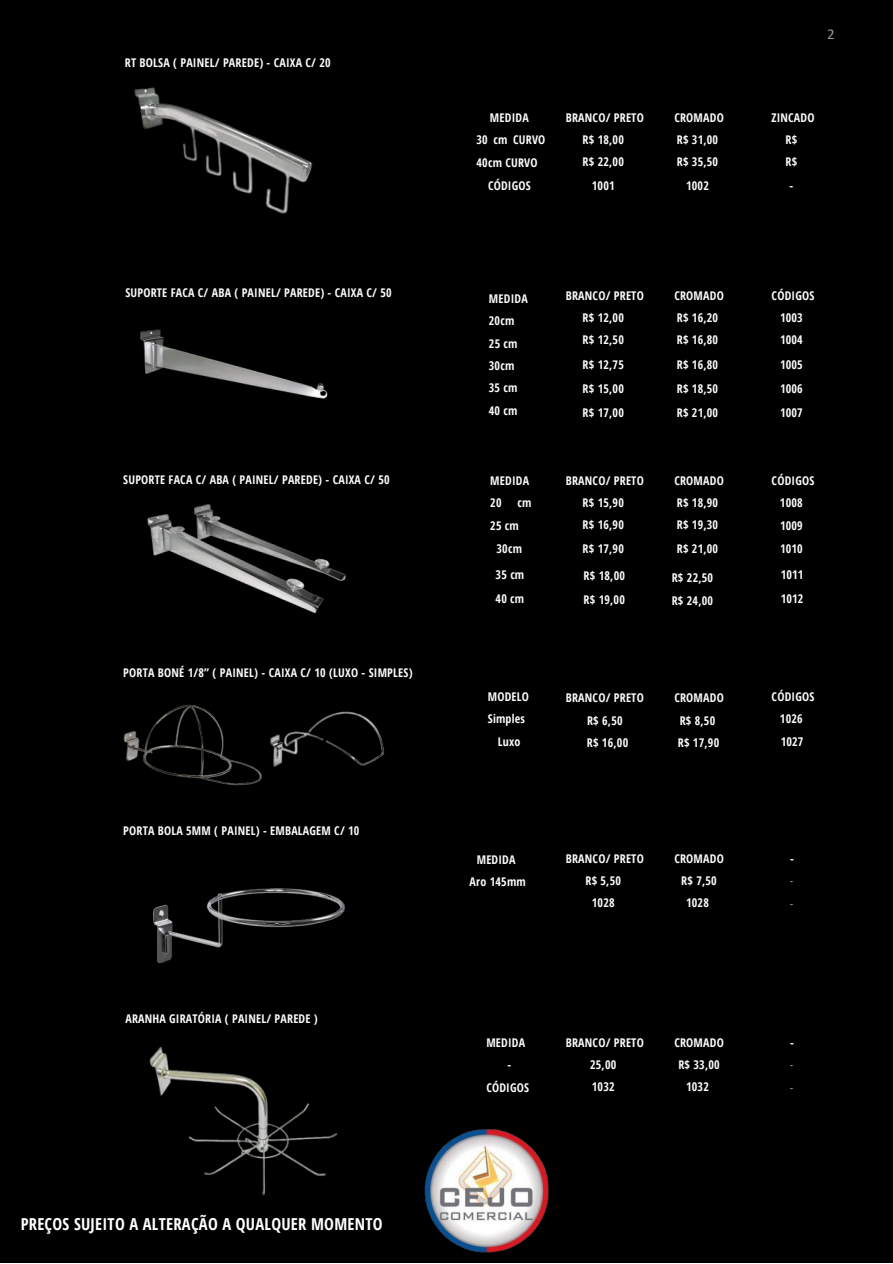
<style>
.page{position:relative;width:893px;height:1264px;background:#fff}
.page>*{position:absolute;margin:0;border:0;box-sizing:border-box;transform-origin:0 0}
.t1{font:700 16.5px "Open Sans Condensed";letter-spacing:.015em;color:#fff}
.t2{font:15px "Calibri";color:#9f9696}
.t3{font:700 12px/22px "Open Sans Condensed";letter-spacing:.015em;color:#fbfafa;text-align:center}
.t4{font:300 12px/22.5px "Open Sans Condensed";color:#fbfafa;text-align:justify}
.s1{font-weight:700}
</style>
<div class="page">
<div style="left:0;top:0;width:892px;height:1262px;background:#000"></div>
<img style="left:134px;top:87px;width:179px;height:127px">
<img style="left:140px;top:329px;width:188px;height:70px">
<img style="left:147px;top:504px;width:199px;height:110px">
<img style="left:153px;top:888px;width:192px;height:75px">
<img style="left:123px;top:704px;width:139px;height:82px">
<img style="left:270px;top:711px;width:114px;height:56px">
<img style="left:149px;top:1046px;width:188px;height:150px">
<img style="left:424px;top:1129px;width:125px;height:124px">
<p class="t3" style="left:125px;top:52px;width:207px">RT BOLSA ( PAINEL/ PAREDE) - CAIXA C/ 20</p>
<p class="t3" style="left:125px;top:282px;width:268px">SUPORTE FACA C/ ABA ( PAINEL/ PAREDE) - CAIXA C/ 50</p>
<p class="t3" style="left:123px;top:468px;width:268px">SUPORTE FACA C/ ABA ( PAINEL/ PAREDE) - CAIXA C/ 50</p>
<p class="t3" style="left:123px;top:661px;width:291px">PORTA BONÉ 1/8” ( PAINEL) - CAIXA C/ 10 (LUXO - SIMPLES)</p>
<p class="t3" style="left:123px;top:819px;width:238px">PORTA BOLA 5MM ( PAINEL) - EMBALAGEM C/ 10</p>
<p class="t3" style="left:125px;top:1007px;width:194px">ARANHA GIRATÓRIA ( PAINEL/ PAREDE )</p>
<p class="t1" style="left:21px;top:1212px;width:363px">PREÇOS SUJEITO A ALTERAÇÃO A QUALQUER MOMENTO</p>
<p class="t2" style="left:827px;top:27px;width:9px">2</p>
<p class="t3" style="left:490px;top:106px;width:40px">MEDIDA</p>
<p class="t3" style="left:476px;top:128px;width:70px;line-height:22.5px;text-align:left">30 cm CURVO<br>40cm CURVO</p>
<p class="t3" style="left:488px;top:174px;width:44px">CÓDIGOS</p>
<p class="t3" style="left:566px;top:106px;width:79px">BRANCO/ PRETO<br>R$ 18,00</p>
<p class="t3" style="left:582px;top:150px;width:43px">R$ 22,00</p>
<p class="t3" style="left:592px;top:174px;width:24px">1001</p>
<p class="t3" style="left:674px;top:106px;width:51px;text-align:left">CROMADO<br>R$ 31,00</p>
<p class="t3" style="left:676px;top:150px;width:43px">R$ 35,50</p>
<p class="t3" style="left:686px;top:174px;width:24px">1002</p>
<p class="t3" style="left:771px;top:106px;width:45px">ZINCADO<br>R$</p>
<p class="t3" style="left:785px;top:150px;width:13px">R$</p>
<p class="t3" style="left:789px;top:174px;width:5px">-</p>
<p class="t3" style="left:489px;top:287px;width:40px;line-height:22.5px;text-align:left">MEDIDA<br>20cm</p>
<p class="t3" style="left:489px;top:332px;width:30px">25 cm</p>
<p class="t3" style="left:489px;top:354px;width:27px">30cm</p>
<p class="t3" style="left:489px;top:376px;width:30px">35 cm</p>
<p class="t3" style="left:489px;top:399px;width:30px">40 cm</p>
<p class="t3" style="left:566px;top:284px;width:79px">BRANCO/ PRETO<br>R$ 12,00</p>
<p class="t3" style="left:582px;top:328px;width:43px">R$ 12,50</p>
<p class="t3" style="left:582px;top:353px;width:43px">R$ 12,75</p>
<p class="t3" style="left:582px;top:377px;width:43px">R$ 15,00</p>
<p class="t3" style="left:582px;top:401px;width:43px">R$ 17,00</p>
<p class="t3" style="left:674px;top:284px;width:51px;text-align:left">CROMADO<br>R$ 16,20</p>
<p class="t3" style="left:676px;top:328px;width:43px">R$ 16,80</p>
<p class="t3" style="left:676px;top:353px;width:43px">R$ 16,80</p>
<p class="t3" style="left:676px;top:377px;width:43px">R$ 18,50</p>
<p class="t3" style="left:676px;top:401px;width:43px">R$ 21,00</p>
<p class="t3" style="left:771px;top:284px;width:44px">CÓDIGOS<br>1003</p>
<p class="t3" style="left:780px;top:328px;width:24px">1004</p>
<p class="t3" style="left:780px;top:353px;width:24px">1005</p>
<p class="t3" style="left:780px;top:377px;width:24px">1006</p>
<p class="t3" style="left:780px;top:401px;width:24px">1007</p>
<p class="t3" style="left:490px;top:468px;width:40px;line-height:22.5px;text-align:left">MEDIDA<br>20</p>
<p class="t3" style="left:490px;top:491px;width:43px;line-height:22.5px;text-align:left;text-indent:27px">cm<br>25 cm</p>
<p class="t3" style="left:496px;top:537px;width:27px">30cm</p>
<p class="t3" style="left:566px;top:469px;width:79px">BRANCO/ PRETO<br>R$ 15,90</p>
<p class="t3" style="left:582px;top:513px;width:43px">R$ 16,90</p>
<p class="t3" style="left:582px;top:537px;width:43px">R$ 17,90</p>
<p class="t3" style="left:674px;top:469px;width:51px;text-align:left">CROMADO<br>R$ 18,90</p>
<p class="t3" style="left:676px;top:513px;width:43px">R$ 19,30</p>
<p class="t3" style="left:676px;top:537px;width:43px">R$ 21,00</p>
<p class="t3" style="left:771px;top:468px;width:44px;line-height:22.5px">CÓDIGOS<br>1008</p>
<p class="t3" style="left:780px;top:514px;width:24px">1009</p>
<p class="t3" style="left:780px;top:537px;width:24px">1010</p>
<p class="t3" style="left:495px;top:563px;width:30px">35 cm</p>
<p class="t3" style="left:583px;top:564px;width:43px">R$ 18,00</p>
<p class="t3" style="left:671px;top:566px;width:43px">R$ 22,50</p>
<p class="t3" style="left:780px;top:563px;width:24px">1011</p>
<p class="t3" style="left:495px;top:587px;width:30px">40 cm</p>
<p class="t3" style="left:583px;top:588px;width:43px">R$ 19,00</p>
<p class="t3" style="left:671px;top:589px;width:43px">R$ 24,00</p>
<p class="t3" style="left:780px;top:587px;width:24px">1012</p>
<p class="t3" style="left:488px;top:684px;width:43px;line-height:22.5px;text-align:left">MODELO<br>Simples</p>
<p class="t3" style="left:566px;top:685px;width:79px;line-height:23px">BRANCO/ PRETO<br>R$ 6,50</p>
<p class="t3" style="left:674px;top:685px;width:51px;line-height:23px">CROMADO<br>R$ 8,50</p>
<p class="t3" style="left:771px;top:684px;width:44px;line-height:22.5px">CÓDIGOS<br>1026</p>
<p class="t3" style="left:497px;top:730px;width:24px">Luxo</p>
<p class="t3" style="left:586px;top:731px;width:43px">R$ 16,00</p>
<p class="t3" style="left:677px;top:731px;width:43px">R$ 17,90</p>
<p class="t3" style="left:780px;top:730px;width:24px">1027</p>
<p class="t3" style="left:476px;top:848px;width:40px">MEDIDA</p>
<p class="t3" style="left:469px;top:870px;width:58px">Aro 145mm</p>
<p class="t3" style="left:566px;top:847px;width:79px">BRANCO/ PRETO<br>R$ 5,50</p>
<p class="t3" style="left:592px;top:891px;width:24px">1028</p>
<p class="t3" style="left:674px;top:847px;width:51px">CROMADO<br>R$ 7,50<br>1028</p>
<p class="t4" style="left:790px;top:846px;width:5px"><span class="s1">- </span>- -</p>
<p class="t3" style="left:486px;top:1031px;width:40px">MEDIDA</p>
<p class="t3" style="left:507px;top:1053px;width:5px">-</p>
<p class="t3" style="left:486px;top:1076px;width:44px">CÓDIGOS</p>
<p class="t3" style="left:566px;top:1031px;width:79px">BRANCO/ PRETO<br>25,00</p>
<p class="t3" style="left:592px;top:1075px;width:24px">1032</p>
<p class="t3" style="left:674px;top:1031px;width:51px">CROMADO<br>R$ 33,00<br>1032</p>
<p class="t4" style="left:790px;top:1030px;width:5px"><span class="s1">- </span>- -</p>
</div>
